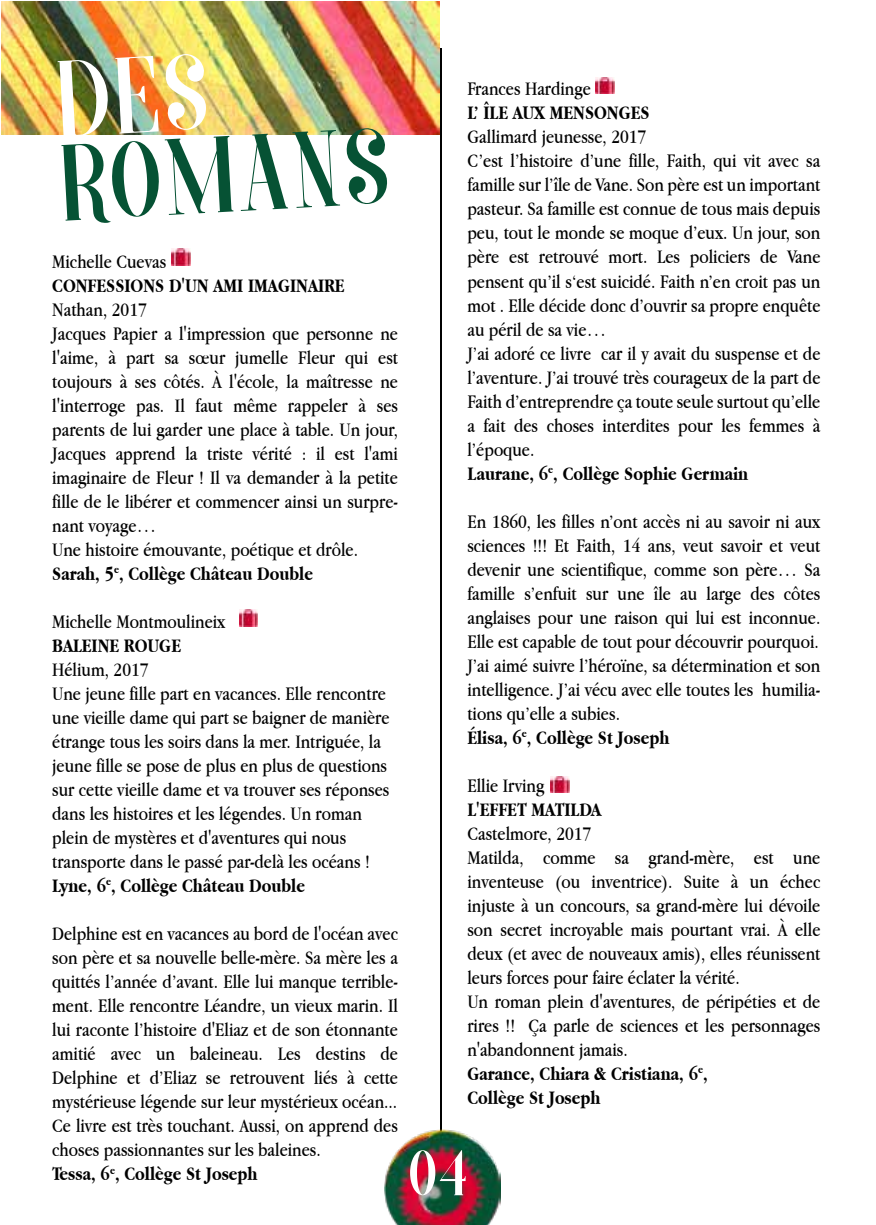
<style>
.page{position:relative;width:876px;height:1225px;background:#fff}
.page>*{position:absolute;margin:0;border:0;box-sizing:border-box;transform-origin:0 0}
.t1{font:100.8px/83.8px "MORVA";color:#065234}
.t2{font:60px "MORVA";color:#fff}
.t3{font:20px/24px "Apple Garamond";color:#000}
.s1{color:#fff}
.s2{font-weight:700}
</style>
<div class="page">
<img style="left:2px;top:1px;width:438px;height:133px">
<img style="left:441px;top:48px;width:1px;height:1081px">
<img style="left:172px;top:249px;width:19px;height:16px">
<img style="left:239px;top:610px;width:19px;height:16px">
<img style="left:596px;top:77px;width:18px;height:17px">
<img style="left:551px;top:776px;width:18px;height:16px">
<img style="left:384px;top:1129px;width:116px;height:95px">
<p class="t1" style="left:55px;top:64px;width:328px;rotate:-3deg"><span class="s1">Des </span>romans</p>
<p class="t3" style="left:52px;top:249px;width:347px">Michelle Cuevas *<br><span class="s2">CONFESSIONS D'UN AMI IMAGINAIRE </span>Nathan, 2017<br>Jacques Papier a l'impression que personne ne l'aime, à part sa sœur jumelle Fleur qui est toujours à ses côtés. À l'école, la maîtresse ne l'interroge pas. Il faut même rappeler à ses parents de lui garder une place à table. Un jour, Jacques apprend la triste vérité : il est l'ami imaginaire de Fleur ! Il va demander à la petite fille de le libérer et commencer ainsi un surpre&shy;nant voyage…<br>Une histoire émouvante, poétique et drôle.<br><span class="s2">Sarah, 5</span><sup>e</sup><span class="s2">, Collège Château Double</span></p>
<p class="t3" style="left:52px;top:609px;width:339px">Michelle Montmoulineix *<br><span class="s2">BALEINE ROUGE<br></span>Hélium, 2017<br>Une jeune fille part en vacances. Elle rencontre une vieille dame qui part se baigner de manière étrange tous les soirs dans la mer. Intriguée, la jeune fille se pose de plus en plus de questions sur cette vieille dame et va trouver ses réponses dans les histoires et les légendes. Un roman plein de mystères et d'aventures qui nous transporte dans le passé par-delà les océans !<br><span class="s2">Lyne, 6</span><sup>e</sup><span class="s2">, Collège Château Double</span></p>
<p class="t3" style="left:52px;top:921px;width:347px">Delphine est en vacances au bord de l'océan avec son père et sa nouvelle belle-mère. Sa mère les a quittés l’année d’avant. Elle lui manque terrible&shy;ment. Elle rencontre Léandre, un vieux marin. Il lui raconte l’histoire d'Eliaz et de son étonnante amitié avec un baleineau. Les destins de Delphine et d’Eliaz se retrouvent liés à cette mystérieuse légende sur leur mystérieux océan...<br>Ce livre est très touchant. Aussi, on apprend des choses passionnantes sur les baleines.<br><span class="s2">Tessa, 6</span><sup>e</sup><span class="s2">, Collège St Joseph</span></p>
<p class="t3" style="left:467px;top:77px;width:355px">Frances Hardinge *<br><span class="s2">L’ ÎLE AUX MENSONGES<br></span>Gallimard jeunesse, 2017<br>C’est l’histoire d’une fille, Faith, qui vit avec sa famille sur l’île de Vane. Son père est un important pasteur. Sa famille est connue de tous mais depuis peu, tout le monde se moque d’eux. Un jour, son père est retrouvé mort. Les policiers de Vane pensent qu’il s‘est suicidé. Faith n’en croit pas un mot . Elle décide donc d’ouvrir sa propre enquête au péril de sa vie…<br>J’ai adoré ce livre car il y avait du suspense et de l’aventure. J’ai trouvé très courageux de la part de Faith d’entreprendre ça toute seule surtout qu’elle a fait des choses interdites pour les femmes à l’époque.<br><span class="s2">Laurane, 6</span><sup>e</sup><span class="s2">, Collège Sophie Germain</span></p>
<p class="t3" style="left:467px;top:509px;width:355px">En 1860, les filles n’ont accès ni au savoir ni aux sciences !!! Et Faith, 14 ans, veut savoir et veut devenir une scientifique, comme son père… Sa famille s’enfuit sur une île au large des côtes anglaises pour une raison qui lui est inconnue.<br>Elle est capable de tout pour découvrir pourquoi.<br>J’ai aimé suivre l’héroïne, sa détermination et son intelligence. J’ai vécu avec elle toutes les humilia&shy;tions qu’elle a subies.<br><span class="s2">Élisa, 6</span><sup>e</sup><span class="s2">, Collège St Joseph</span></p>
<p class="t3" style="left:467px;top:773px;width:355px">Ellie Irving *<br><span class="s2">L'EFFET MATILDA<br></span>Castelmore, 2017<br>Matilda, comme sa grand-mère, est une inventeuse (ou inventrice). Suite à un échec injuste à un concours, sa grand-mère lui dévoile son secret incroyable mais pourtant vrai. À elle deux (et avec de nouveaux amis), elles réunissent leurs forces pour faire éclater la vérité.<br>Un roman plein d'aventures, de péripéties et de rires !! Ça parle de sciences et les personnages n'abandonnent jamais.<br><span class="s2">Garance, Chiara &amp; Cristiana, 6</span><sup>e</sup><span class="s2">,<br>Collège St Joseph</span></p>
<p class="t2" style="left:409px;top:1150px;width:58px">04</p>
</div>
